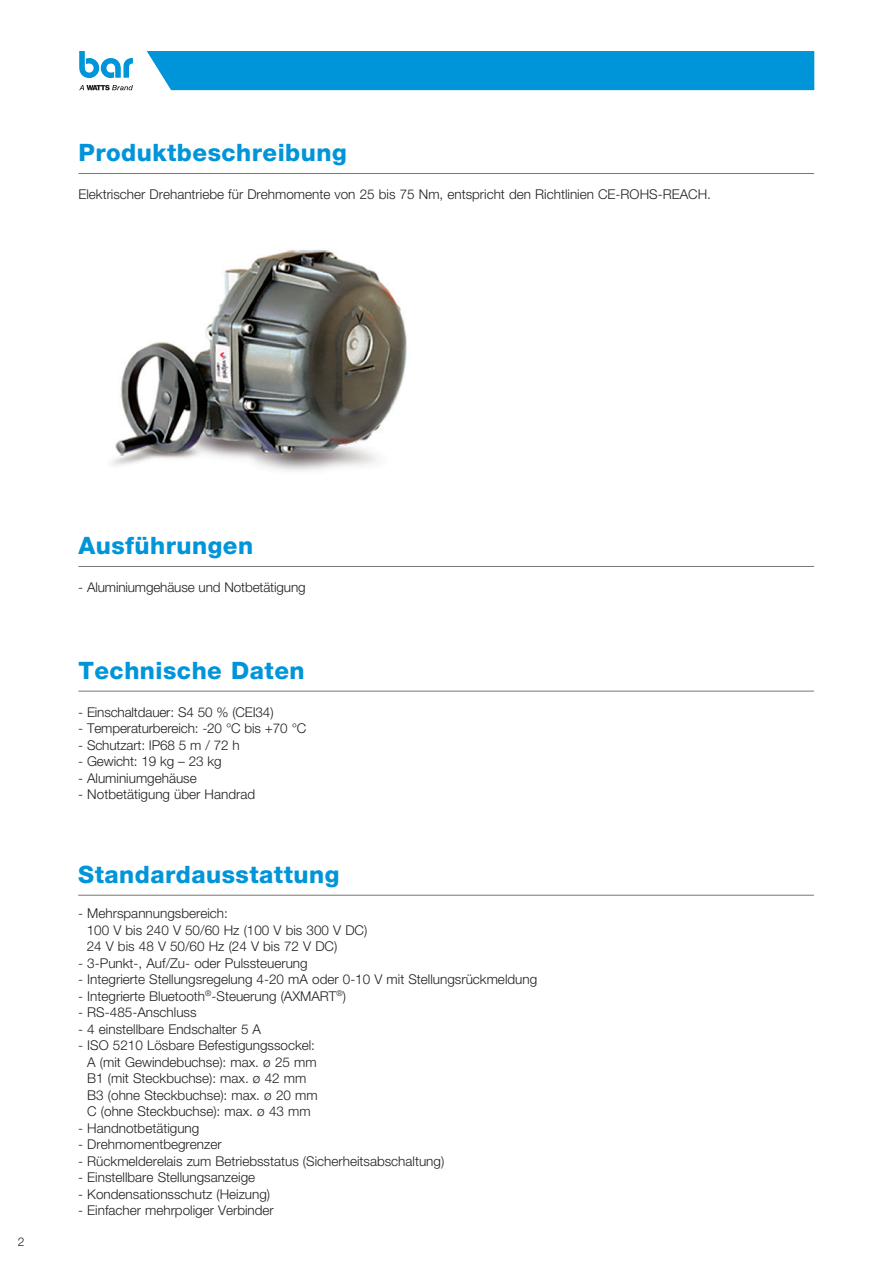
<style>
.page{position:relative;width:893px;height:1263px;background:#fff}
.page>*{position:absolute;margin:0;border:0;box-sizing:border-box;transform-origin:0 0}
.t1{font:800 24px "Helvetica Neue LT Std";letter-spacing:.02em;color:#0095d9}
.t2{font:300 13.5px/16.5px "Helvetica Neue LT Std";color:#231f20}
.t3{font:300 12px "Helvetica Neue LT Std";color:#231f20}
</style>
<div class="page">
<div style="left:147px;top:51px;width:667px;height:39px;background:#0095d9"></div>
<svg style="left:79px;top:51px;width:54px;height:27px"></svg>
<svg style="left:79px;top:85px;width:54px;height:5px"></svg>
<img style="left:112px;top:250px;width:295px;height:221px">
<hr style="left:78px;top:173px;width:736px;height:1px;background:#757679">
<hr style="left:78px;top:566px;width:736px;height:1px;background:#757679">
<hr style="left:78px;top:691px;width:736px;height:1px;background:#757679">
<hr style="left:78px;top:895px;width:736px;height:1px;background:#757679">
<h1 class="t1" style="left:78px;top:138px;width:270px">Produktbeschreibung</h1>
<p class="t2" style="left:78px;top:186px;width:634px">Elektrischer Drehantriebe für Drehmomente von 25 bis 75 Nm, entspricht den Richtlinien CE-ROHS-REACH.</p>
<p class="t3" style="left:18px;top:1234px;width:8px">2</p>
<h1 class="t1" style="left:78px;top:531px;width:176px">Ausführungen</h1>
<p class="t2" style="left:78px;top:579px;width:229px">- Aluminiumgehäuse und Notbetätigung</p>
<h1 class="t1" style="left:78px;top:656px;width:228px">Technische Daten</h1>
<p class="t2" style="left:78px;top:704px;width:197px">- Einschaltdauer: S4 50 % (CEI34)</p>
<p class="t2" style="left:78px;top:720px;width:230px">- Temperaturbereich: -20 °C bis +70 °C</p>
<p class="t2" style="left:78px;top:737px;width:163px">- Schutzart: IP68 5 m / 72 h</p>
<p class="t2" style="left:78px;top:753px;width:145px">- Gewicht: 19 kg – 23 kg</p>
<p class="t2" style="left:78px;top:770px;width:120px">- Aluminiumgehäuse</p>
<p class="t2" style="left:78px;top:786px;width:178px">- Notbetätigung über Handrad</p>
<h1 class="t1" style="left:78px;top:860px;width:263px">Standardausstattung</h1>
<p class="t2" style="left:87px;top:905px;width:282px;text-indent:-9px">- Mehrspannungsbereich:<br>100 V bis 240 V 50/60 Hz (100 V bis 300 V DC)<br>24 V bis 48 V 50/60 Hz (24 V bis 72 V DC)</p>
<p class="t2" style="left:78px;top:954px;width:231px">- 3-Punkt-, Auf/Zu- oder Pulssteuerung</p>
<p class="t2" style="left:78px;top:971px;width:461px">- Integrierte Stellungsregelung 4-20 mA oder 0-10 V mit Stellungsrückmeldung</p>
<p class="t2" style="left:78px;top:987px;width:269px">- Integrierte Bluetooth<sup>®</sup>-Steuerung (AXMART<sup>®</sup>)</p>
<p class="t2" style="left:78px;top:1004px;width:120px">- RS-485-Anschluss</p>
<p class="t2" style="left:78px;top:1020px;width:184px">- 4 einstellbare Endschalter 5 A</p>
<p class="t2" style="left:87px;top:1037px;width:232px;text-indent:-9px">- ISO 5210 Lösbare Befestigungssockel:<br>A (mit Gewindebuchse): max. ø 25 mm B1 (mit Steckbuchse): max. ø 42 mm B3 (ohne Steckbuchse): max. ø 20 mm C (ohne Steckbuchse): max. ø 43 mm</p>
<p class="t2" style="left:78px;top:1119px;width:123px">- Handnotbetätigung</p>
<p class="t2" style="left:78px;top:1136px;width:145px">- Drehmomentbegrenzer</p>
<p class="t2" style="left:78px;top:1152px;width:368px">- Rückmelderelais zum Betriebsstatus (Sicherheitsabschaltung)</p>
<p class="t2" style="left:78px;top:1169px;width:179px">- Einstellbare Stellungsanzeige</p>
<p class="t2" style="left:78px;top:1185px;width:194px">- Kondensationsschutz (Heizung)</p>
<p class="t2" style="left:78px;top:1202px;width:197px">- Einfacher mehrpoliger Verbinder</p>
</div>
